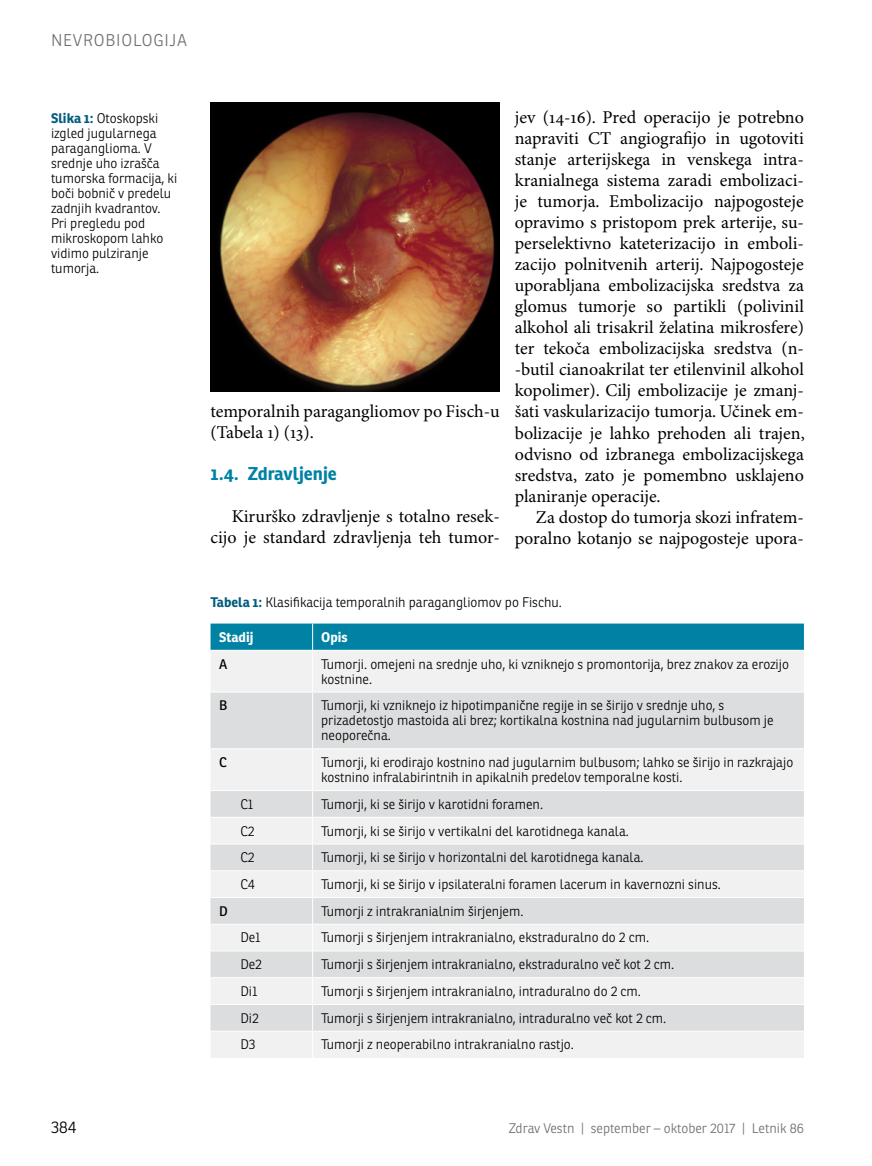
<style>
.page{position:relative;width:872px;height:1166px;background:#fff}
.page>*{position:absolute;margin:0;border:0;box-sizing:border-box;transform-origin:0 0}
.t1{font:18px/21px "Minion Pro";color:#000;text-align:right}
.t2{font:700 18px "Ronnia";color:#0082a5}
.t3{font:300 16.5px "Ronnia";letter-spacing:.05em;color:#6d6e71}
.t4{font:300 16.5px "Ronnia";color:#000}
.t5{font:300 13.5px/15px "Ronnia";color:#000}
.t6{font:300 13.5px "Ronnia";color:#6d6e71}
.t7{font:700 13.5px "Ronnia";color:#fff}
.t8{font:13.5px "Ronnia";color:#000}
.s1{font-weight:700;color:#005b7f}
</style>
<div class="page">
<img style="left:210px;top:102px;width:290px;height:289px">
<div style="left:210px;top:650px;width:594px;height:407px;background:#f1f1f2"></div>
<svg style="left:210px;top:692px;width:594px;height:338px;fill:#dcddde"></svg>
<div style="left:210px;top:623px;width:594px;height:26px;background:#0082a5"></div>
<hr style="left:312px;top:650px;width:1px;height:41px;background:#fff">
<hr style="left:210px;top:691px;width:103px;height:1px;background:#fff">
<hr style="left:313px;top:691px;width:491px;height:1px;background:#fff">
<hr style="left:312px;top:692px;width:1px;height:56px;background:#fff">
<hr style="left:210px;top:748px;width:103px;height:1px;background:#fff">
<hr style="left:313px;top:748px;width:491px;height:1px;background:#fff">
<hr style="left:312px;top:749px;width:1px;height:41px;background:#fff">
<hr style="left:210px;top:790px;width:103px;height:1px;background:#fff">
<hr style="left:313px;top:790px;width:491px;height:1px;background:#fff">
<hr style="left:210px;top:816px;width:103px;height:1px;background:#fff">
<hr style="left:313px;top:816px;width:491px;height:1px;background:#fff">
<hr style="left:210px;top:843px;width:103px;height:1px;background:#fff">
<hr style="left:313px;top:843px;width:491px;height:1px;background:#fff">
<hr style="left:210px;top:870px;width:103px;height:1px;background:#fff">
<hr style="left:313px;top:870px;width:491px;height:1px;background:#fff">
<hr style="left:210px;top:896px;width:103px;height:1px;background:#fff">
<hr style="left:313px;top:896px;width:491px;height:1px;background:#fff">
<hr style="left:210px;top:923px;width:103px;height:1px;background:#fff">
<hr style="left:313px;top:923px;width:491px;height:1px;background:#fff">
<hr style="left:210px;top:950px;width:103px;height:1px;background:#fff">
<hr style="left:313px;top:950px;width:491px;height:1px;background:#fff">
<hr style="left:210px;top:977px;width:103px;height:1px;background:#fff">
<hr style="left:313px;top:977px;width:491px;height:1px;background:#fff">
<hr style="left:210px;top:1003px;width:103px;height:1px;background:#fff">
<hr style="left:313px;top:1003px;width:491px;height:1px;background:#fff">
<hr style="left:210px;top:1030px;width:103px;height:1px;background:#fff">
<hr style="left:313px;top:1030px;width:491px;height:1px;background:#fff">
<svg style="left:312px;top:791px;width:1px;height:266px"></svg>
<p class="t3" style="left:51px;top:30px;width:137px">N evrobi ologija</p>
<p class="t5" style="left:51px;top:111px;width:128px"><span class="s1">Slika 1:</span> Otoskopski izgled jugularnega paraganglioma. V srednje uho izrašča tumorska formacija, ki boči bobnič v predelu zadnjih kvadrantov.<br>Pri pregledu pod mikroskopom lahko vidimo pulziranje tumorja.</p>
<h1 class="t1" style="left:210px;top:402px;width:291px;text-align:left">temporalnih paragangliomov po Fisch-u (Tabela 1) (13).</h1>
<h1 class="t2" style="left:210px;top:462px;width:128px">1.4. Zdravljenje</h1>
<h1 class="t1" style="left:210px;top:507px;width:291px">Kirurško zdravljenje s totalno resek&shy;cijo je standard zdravljenja teh tumor-</h1>
<p class="t1" style="left:514px;top:108px;width:292px;text-align:justify">jev (14-16). Pred operacijo je potrebno napraviti CT angiografijo in ugotoviti stanje arterijskega in venskega intra&shy;kranialnega sistema zaradi embolizaci&shy;je tumorja. Embolizacijo najpogosteje opravimo s pristopom prek arterije, su&shy;perselektivno kateterizacijo in emboli&shy;zacijo polnitvenih arterij. Najpogosteje uporabljana embolizacijska sredstva za glomus tumorje so partikli (polivinil alkohol ali trisakril želatina mikrosfere) ter tekoča embolizacijska sredstva (n--butil cianoakrilat ter etilenvinil alkohol kopolimer). Cilj embolizacije je zmanj&shy;šati vaskularizacijo tumorja. Učinek em&shy;bolizacije je lahko prehoden ali trajen, odvisno od izbranega embolizacijskega sredstva, zato je pomembno usklajeno planiranje operacije.</p>
<h1 class="t1" style="left:514px;top:507px;width:291px">Za dostop do tumorja skozi infratem&shy;poralno kotanjo se najpogosteje upora-</h1>
<p class="t5" style="left:210px;top:594px;width:353px"><span class="s1">Tabela 1:</span> Klasifikacija temporalnih paragangliomov po Fischu.</p>
<p class="t7" style="left:219px;top:628px;width:36px">Stadij</p>
<p class="t7" style="left:321px;top:628px;width:28px">Opis</p>
<p class="t8" style="left:219px;top:655px;width:10px">A</p>
<p class="t5" style="left:321px;top:656px;width:469px">Tumorji. omejeni na srednje uho, ki vzniknejo s promontorija, brez znakov za erozijo kostnine.</p>
<p class="t8" style="left:219px;top:696px;width:10px">B</p>
<p class="t5" style="left:321px;top:697px;width:454px">Tumorji, ki vzniknejo iz hipotimpanične regije in se širijo v srednje uho, s prizadetostjo mastoida ali brez; kortikalna kostnina nad jugularnim bulbusom je neoporečna.</p>
<p class="t8" style="left:219px;top:753px;width:9px">C</p>
<p class="t5" style="left:321px;top:754px;width:473px">Tumorji, ki erodirajo kostnino nad jugularnim bulbusom; lahko se širijo in razkrajajo kostnino infralabirintnih in apikalnih predelov temporalne kosti.</p>
<p class="t5" style="left:240px;top:796px;width:15px">C1</p>
<p class="t5" style="left:321px;top:796px;width:223px">Tumorji, ki se širijo v karotidni foramen.</p>
<p class="t5" style="left:240px;top:822px;width:16px">C2</p>
<p class="t5" style="left:321px;top:822px;width:309px">Tumorji, ki se širijo v vertikalni del karotidnega kanala.</p>
<p class="t5" style="left:240px;top:849px;width:16px">C2</p>
<p class="t5" style="left:321px;top:849px;width:324px">Tumorji, ki se širijo v horizontalni del karotidnega kanala.</p>
<p class="t5" style="left:240px;top:876px;width:16px">C4</p>
<p class="t5" style="left:321px;top:876px;width:401px">Tumorji, ki se širijo v ipsilateralni foramen lacerum in kavernozni sinus.</p>
<p class="t8" style="left:219px;top:902px;width:10px">D</p>
<p class="t5" style="left:321px;top:903px;width:204px">Tumorji z intrakranialnim širjenjem.</p>
<p class="t5" style="left:240px;top:929px;width:22px">De1</p>
<p class="t5" style="left:321px;top:929px;width:329px">Tumorji s širjenjem intrakranialno, ekstraduralno do 2 cm.</p>
<p class="t5" style="left:240px;top:956px;width:23px">De2</p>
<p class="t5" style="left:321px;top:956px;width:355px">Tumorji s širjenjem intrakranialno, ekstraduralno več kot 2 cm.</p>
<p class="t5" style="left:240px;top:983px;width:19px">Di1</p>
<p class="t5" style="left:321px;top:983px;width:321px">Tumorji s širjenjem intrakranialno, intraduralno do 2 cm.</p>
<p class="t5" style="left:240px;top:1010px;width:20px">Di2</p>
<p class="t5" style="left:321px;top:1010px;width:346px">Tumorji s širjenjem intrakranialno, intraduralno več kot 2 cm.</p>
<p class="t5" style="left:240px;top:1036px;width:17px">D3</p>
<p class="t5" style="left:321px;top:1036px;width:254px">Tumorji z neoperabilno intrakranialno rastjo.</p>
<p class="t4" style="left:51px;top:1116px;width:27px">384</p>
<p class="t6" style="left:508px;top:1119px;width:297px">Zdrav Vestn | september – oktober 2017 | Letnik 86</p>
</div>
